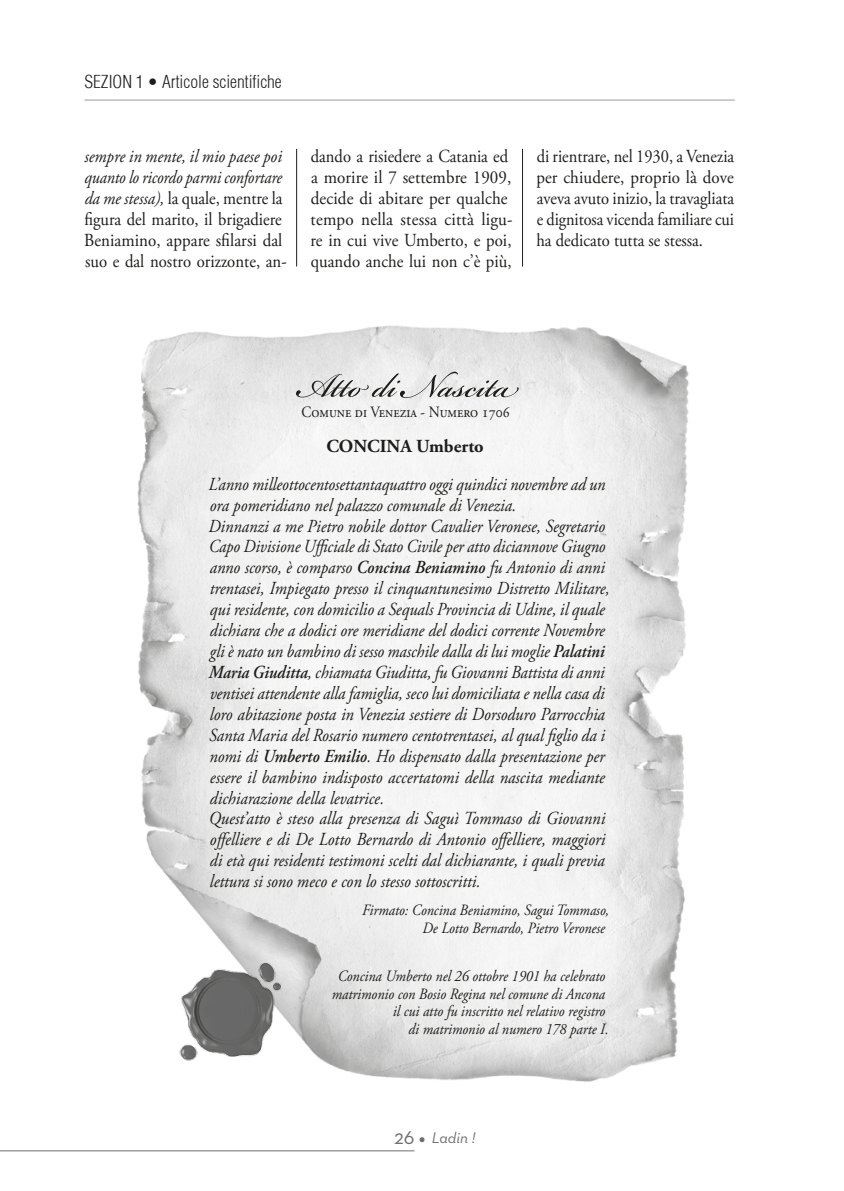
<style>
.page{position:relative;width:844px;height:1191px;background:#fff}
.page>*{position:absolute;margin:0;border:0;box-sizing:border-box;transform-origin:0 0}
.t1{font:52.5px "Bickham Script Pro";color:#1d1d1b}
.t2{font:italic 18.38px/20.8px "Adobe Garamond Pro";color:#1d1d1b;scale:.89 1}
.t3{font:18.38px/21px "Adobe Garamond Pro";color:#1d1d1b;scale:.9 1}
.t4{font:700 18.38px "Adobe Garamond Pro";color:#1d1d1b}
.t5{font:300 condensed 17.5px "Helvetica";color:#1d1d1b}
.t6{font:italic 15.75px/17.5px "Adobe Garamond Pro";color:#1d1d1b;text-align:right;scale:.9 1}
.t7{font:15.75px "Adobe Garamond Pro";color:#1d1d1b;scale:.9 1}
.t8{font:italic 15.75px "Neutraface Text";color:#706f6f}
.s1{font-style:italic}
.s2{font-weight:600}
.s3{font-style:normal;font-size:21px}
</style>
<div class="page">
<svg style="left:419px;top:1137px;width:5px;height:5px"></svg>
<hr style="left:0;top:1150px;width:414px;height:1px;background:#706f6f">
<hr style="left:84px;top:99px;width:650px;height:2px;background:#c6c6c6">
<img style="left:137px;top:325px;width:552px;height:757px">
<hr style="left:296px;top:149px;width:1px;height:117px;background:#1d1d1b">
<hr style="left:522px;top:149px;width:1px;height:117px;background:#1d1d1b">
<img style="left:173px;top:953px;width:114px;height:114px">
<p class="t5" style="left:84px;top:70px;width:199px">Sezion 1 • Articole scientifiche</p>
<p class="t3" style="left:84px;top:146px;width:226px"><span class="s1">sempre in mente, il mio paese poi quanto lo ricordo parmi confortare da me stessa),</span> la quale, mentre la figura del marito, il brigadiere<br>Beniamino, appare sfilarsi dal suo e dal nostro orizzonte, an-</p>
<p class="t3" style="left:536px;top:147px;width:221px;text-align:justify">di rientrare, nel 1930, a Venezia per chiudere, proprio là dove aveva avuto inizio, la travagliata e dignitosa vicenda familiare cui ha dedicato tutta se stessa.</p>
<p class="t3" style="left:310px;top:146px;width:226px">dando a risiedere a Catania ed a morire il 7 settembre 1909, decide di abitare per qualche tempo nella stessa città ligu&shy;re in cui vive Umberto, e poi, quando anche lui non c’è più,</p>
<h1 class="t1" style="left:295px;top:348px;width:220px">Atto di Nascita</h1>
<p class="t7" style="left:301px;top:403px;width:233px">Comune di Venezia - Numero 1706</p>
<p class="t4" style="left:326px;top:436px;width:159px">CONCINA Umberto</p>
<p class="t2" style="left:208px;top:474px;width:452px">L’anno milleottocentosettantaquattro oggi quindici novembre ad un ora pomeridiano nel palazzo comunale di Venezia.<br>Dinnanzi a me Pietro nobile dottor Cavalier Veronese, Segretario Capo Divisione Ufficiale di Stato Civile per atto diciannove Giugno anno scorso, è comparso <span class="s2">Concina Beniamino</span> fu Antonio di anni trentasei, Impiegato presso il cinquantunesimo Distretto Militare, qui residente, con domicilio a Sequals Provincia di Udine, il quale dichiara che a dodici ore meridiane del dodici corrente Novembre gli è nato un bambino di sesso maschile dalla di lui moglie <span class="s2">Palatini Maria Giuditta</span>, chiamata Giuditta, fu Giovanni Battista di anni ventisei attendente alla famiglia, seco lui domiciliata e nella casa di loro abitazione posta in Venezia sestiere di Dorsoduro Parrocchia Santa Maria del Rosario numero centotrentasei, al qual figlio da i nomi di <span class="s2">Umberto Emilio</span>. Ho dispensato dalla presentazione per essere il bambino indisposto accertatomi della nascita mediante dichiarazione della levatrice.<br>Quest’atto è steso alla presenza di Saguì Tommaso di Giovanni offelliere e di De Lotto Bernardo di Antonio offelliere, maggiori di età qui residenti testimoni scelti dal dichiarante, i quali previa lettura si sono meco e con lo stesso sottoscritti.</p>
<p class="t6" style="left:362px;top:902px;width:276px">Firmato: Concina Beniamino, Sagui Tommaso,<br>De Lotto Bernardo, Pietro Veronese</p>
<p class="t6" style="left:332px;top:968px;width:309px">Concina Umberto nel 26 ottobre 1901 ha celebrato matrimonio con Bosio Regina nel comune di Ancona il cui atto fu inscritto nel relativo registro<br>di matrimonio al numero 178 parte I.</p>
<p class="t8" style="left:394px;top:1128px;width:83px"><span class="s3">26</span> Ladin !</p>
</div>
